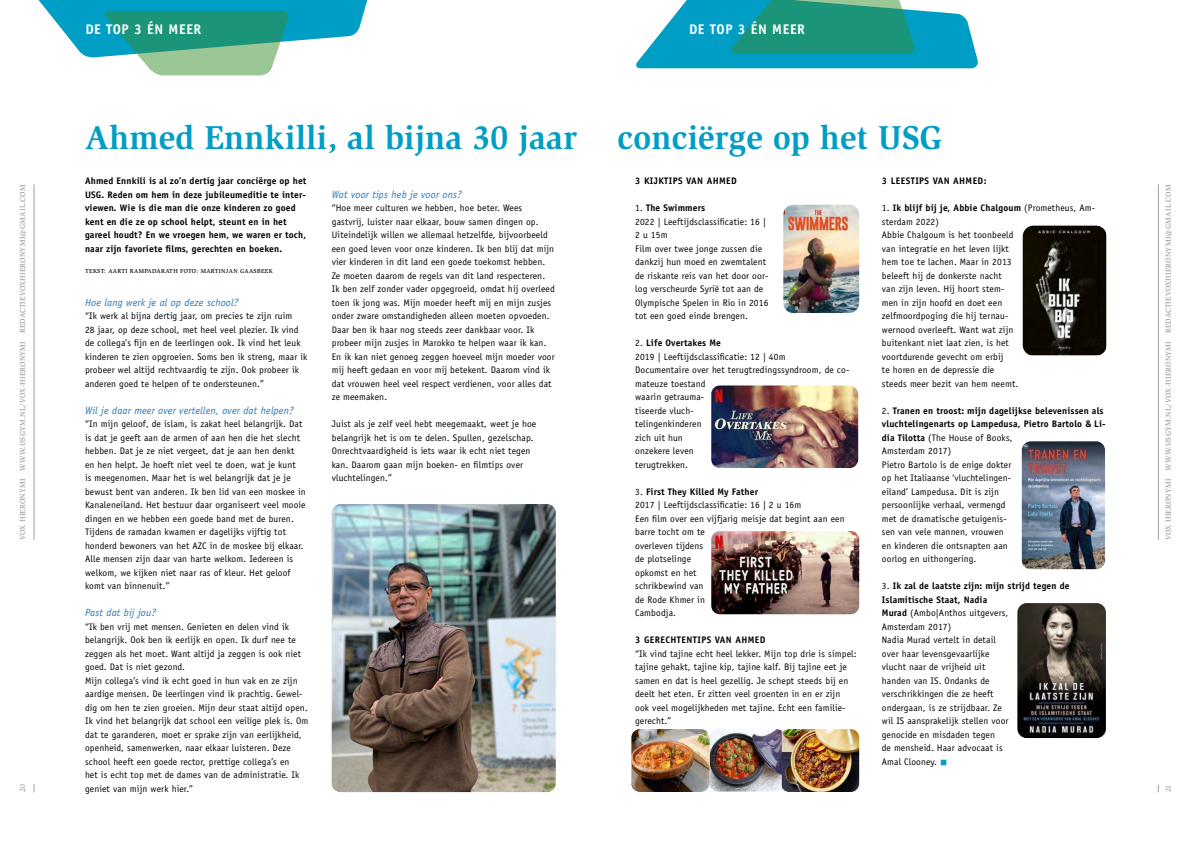
<style>
.page{position:relative;width:1191px;height:842px;background:#fff}
.page>*{position:absolute;margin:0;border:0;box-sizing:border-box;transform-origin:0 0}
.t1{font:700 34px "Slimbach Std";letter-spacing:.005em;color:#009dc5}
.t2{font:700 14px "Officina Sans Std";letter-spacing:.04em;color:#fff}
.t3{font:italic 10.5px "Officina Sans Std";letter-spacing:.015em;color:#2778bd}
.t4{font:9.5px/13.5px "Officina Sans Std";letter-spacing:.015em;color:#000}
.t5{font:700 9.5px/13.5px "Officina Sans Std";letter-spacing:.015em;color:#000}
.t6{font:700 9.5px "Officina Sans Std";letter-spacing:.04em;color:#000}
.t7{font:500 7.5px "Slimbach Std";letter-spacing:.035em;color:#9e9e9f}
.t8{font:500 6px "Slimbach Std";letter-spacing:.06em;color:#000}
.s1{font-weight:700}
.s2{color:#009dc5}
</style>
<div class="page">
<svg style="left:636px;top:0;width:342px;height:68px;background:#2ca7b1"></svg>
<svg style="left:38px;top:0;width:330px;height:75px"></svg>
<img style="left:332px;top:504px;width:224px;height:288px">
<img style="left:783px;top:205px;width:76px;height:108px">
<img style="left:711px;top:385px;width:147px;height:83px">
<img style="left:711px;top:531px;width:148px;height:83px">
<img style="left:631px;top:729px;width:228px;height:63px">
<img style="left:1022px;top:226px;width:84px;height:130px">
<img style="left:1021px;top:441px;width:84px;height:128px">
<img style="left:1017px;top:603px;width:89px;height:135px">
<hr style="left:1158px;top:184px;width:1px;height:356px;background:#9e9e9f">
<hr style="left:34px;top:184px;width:1px;height:356px;background:#9e9e9f">
<h2 class="t2" style="left:85px;top:21px;width:117px">DE TOP 3 ÉN MEER</h2>
<h2 class="t2" style="left:689px;top:21px;width:117px">DE TOP 3 ÉN MEER</h2>
<h1 class="t1" style="left:85px;top:117px;width:859px">Ahmed Ennkilli, al bijna 30 jaar conciërge op het USG</h1>
<p class="t5" style="left:85px;top:174px;width:223px">Ahmed Ennkili is al zo’n dertig jaar conciërge op het USG. Reden om hem in deze jubileumeditie te inter&shy;viewen. Wie is die man die onze kinderen zo goed kent en die ze op school helpt, steunt en in het gareel houdt? En we vroegen hem, we waren er toch, naar zijn favoriete films, gerechten en boeken.</p>
<p class="t8" style="left:85px;top:267px;width:189px">TEKST: AARTI RAMPADARATH FOTO: MARTINJAN GAASBEEK</p>
<p class="t3" style="left:85px;top:296px;width:155px">Hoe lang werk je al op deze school?</p>
<p class="t4" style="left:85px;top:309px;width:224px">“Ik werk al bijna dertig jaar, om precies te zijn ruim<br>28 jaar, op deze school, met heel veel plezier. Ik vind de collega’s fijn en de leerlingen ook. Ik vind het leuk kinderen te zien opgroeien. Soms ben ik streng, maar ik probeer wel altijd rechtvaardig te zijn. Ook probeer ik anderen goed te helpen of te ondersteunen.”</p>
<p class="t3" style="left:85px;top:404px;width:210px">Wil je daar meer over vertellen, over dat helpen?</p>
<p class="t4" style="left:85px;top:417px;width:222px">“In mijn geloof, de islam, is zakat heel belangrijk. Dat is dat je geeft aan de armen of aan hen die het slecht hebben. Dat je ze niet vergeet, dat je aan hen denkt en hen helpt. Je hoeft niet veel te doen, wat je kunt<br>is meegenomen. Maar het is wel belangrijk dat je je bewust bent van anderen. Ik ben lid van een moskee in Kanaleneiland. Het bestuur daar organiseert veel mooie dingen en we hebben een goede band met de buren.<br>Tijdens de ramadan kwamen er dagelijks vijftig tot honderd bewoners van het AZC in de moskee bij elkaar.<br>Alle mensen zijn daar van harte welkom. Iedereen is welkom, we kijken niet naar ras of kleur. Het geloof komt van binnenuit.”</p>
<p class="t3" style="left:85px;top:607px;width:73px">Past dat bij jou?</p>
<p class="t4" style="left:85px;top:620px;width:225px">“Ik ben vrij met mensen. Genieten en delen vind ik belangrijk. Ook ben ik eerlijk en open. Ik durf nee te zeggen als het moet. Want altijd ja zeggen is ook niet goed. Dat is niet gezond.<br>Mijn collega’s vind ik echt goed in hun vak en ze zijn aardige mensen. De leerlingen vind ik prachtig. Gewel&shy;dig om hen te zien groeien. Mijn deur staat altijd open.<br>Ik vind het belangrijk dat school een veilige plek is. Om dat te garanderen, moet er sprake zijn van eerlijkheid, openheid, samenwerken, naar elkaar luisteren. Deze school heeft een goede rector, prettige collega’s en<br>het is echt top met de dames van de administratie. Ik geniet van mijn werk hier.”</p>
<p class="t6" style="left:882px;top:175px;width:106px">3 LEESTIPS VAN AHMED:</p>
<p class="t4" style="left:882px;top:201px;width:215px">1. <span class="s1">Ik blijf bij je, Abbie Chalgoum</span> (Prometheus, Am&shy;sterdam 2022)<br>Abbie Chalgoum is het toonbeeld<br>van integratie en het leven lijkt<br>hem toe te lachen. Maar in 2013<br>beleeft hij de donkerste nacht<br>van zijn leven. Hij hoort stem-<br>men in zijn hoofd en doet een<br>zelfmoordpoging die hij ternau-<br>wernood overleeft. Want wat zijn<br>buitenkant niet laat zien, is het<br>voortdurende gevecht om erbij<br>te horen en de depressie die<br>steeds meer bezit van hem neemt.</p>
<p class="t4" style="left:882px;top:404px;width:225px">2. <span class="s1">Tranen en troost: mijn dagelijkse belevenissen als vluchtelingenarts op Lampedusa, Pietro Bartolo &amp; Li&shy;dia Tilotta</span> (The House of Books,<br>Amsterdam 2017)<br>Pietro Bartolo is de enige dokter<br>op het Italiaanse ‘vluchtelingen-<br>eiland’ Lampedusa. Dit is zijn<br>persoonlijke verhaal, vermengd<br>met de dramatische getuigenis-<br>sen van vele mannen, vrouwen<br>en kinderen die ontsnapten aan<br>oorlog en uithongering.</p>
<p class="t4" style="left:882px;top:579px;width:189px">3. <span class="s1">Ik zal de laatste zijn: mijn strijd tegen de<br>Islamitische Staat, Nadia<br>Murad</span> (Ambo|Anthos uitgevers,<br>Amsterdam 2017)<br>Nadia Murad vertelt in detail<br>over haar levensgevaarlijke<br>vlucht naar de vrijheid uit<br>handen van IS. Ondanks de<br>verschrikkingen die ze heeft<br>ondergaan, is ze strijdbaar. Ze<br>wil IS aansprakelijk stellen voor<br>genocide en misdaden tegen<br>de mensheid. Haar advocaat is<br>Amal Clooney. <span class="s2">■</span></p>
<p class="t6" style="left:635px;top:175px;width:103px">3 KIJKTIPS VAN AHMED</p>
<p class="t4" style="left:635px;top:201px;width:135px">1. <span class="s1">The Swimmers<br></span>2022 | Leeftijdsclassificatie: 16 |<br>2 u 15m<br>Film over twee jonge zussen die dankzij hun moed en zwemtalent de riskante reis van het door oor&shy;log verscheurde Syrië tot aan de<br>Olympische Spelen in Rio in 2016 tot een goed einde brengen.</p>
<p class="t4" style="left:635px;top:336px;width:216px">2. <span class="s1">Life Overtakes Me<br></span>2019 | Leeftijdsclassificatie: 12 | 40m<br>Documentaire over het terugtredingssyndroom, de co&shy;mateuze toestand<br>waarin getrauma-<br>tiseerde vluch-<br>telingenkinderen<br>zich uit hun<br>onzekere leven<br>terugtrekken.</p>
<p class="t4" style="left:635px;top:485px;width:211px">3. <span class="s1">First They Killed My Father<br></span>2017 | Leeftijdsclassificatie: 16 | 2 u 16m<br>Een film over een vijfjarig meisje dat begint aan een barre tocht om te<br>overleven tijdens<br>de plotselinge<br>opkomst en het<br>schrikbewind van<br>de Rode Khmer in<br>Cambodja.</p>
<p class="t6" style="left:635px;top:634px;width:132px">3 GERECHTENTIPS VAN AHMED</p>
<p class="t4" style="left:635px;top:647px;width:223px">“Ik vind tajine echt heel lekker. Mijn top drie is simpel: tajine gehakt, tajine kip, tajine kalf. Bij tajine eet je samen en dat is heel gezellig. Je schept steeds bij en deelt het eten. Er zitten veel groenten in en er zijn ook veel mogelijkheden met tajine. Echt een familie&shy;gerecht.”</p>
<p class="t7" style="left:18px;top:540px;width:357px;rotate:-90deg">VOX HIERONYMI WWW.USGYM.NL/VOX-HIERONYMI REDACTIEVOXHIERONYMI@GMAIL.COM</p>
<p class="t7" style="left:1163px;top:540px;width:357px;rotate:-90deg">VOX HIERONYMI WWW.USGYM.NL/VOX-HIERONYMI REDACTIEVOXHIERONYMI@GMAIL.COM</p>
<p class="t3" style="left:332px;top:188px;width:132px">Wat voor tips heb je voor ons?</p>
<p class="t4" style="left:332px;top:201px;width:225px">“Hoe meer culturen we hebben, hoe beter. Wees gastvrij, luister naar elkaar, bouw samen dingen op.<br>Uiteindelijk willen we allemaal hetzelfde, bijvoorbeeld een goed leven voor onze kinderen. Ik ben blij dat mijn vier kinderen in dit land een goede toekomst hebben.<br>Ze moeten daarom de regels van dit land respecteren.<br>Ik ben zelf zonder vader opgegroeid, omdat hij overleed toen ik jong was. Mijn moeder heeft mij en mijn zusjes onder zware omstandigheden alleen moeten opvoeden.<br>Daar ben ik haar nog steeds zeer dankbaar voor. Ik probeer mijn zusjes in Marokko te helpen waar ik kan.<br>En ik kan niet genoeg zeggen hoeveel mijn moeder voor mij heeft gedaan en voor mij betekent. Daarom vind ik dat vrouwen heel veel respect verdienen, voor alles dat ze meemaken.</p>
<p class="t4" style="left:332px;top:417px;width:206px">Juist als je zelf veel hebt meegemaakt, weet je hoe belangrijk het is om te delen. Spullen, gezelschap.<br>Onrechtvaardigheid is iets waar ik echt niet tegen kan. Daarom gaan mijn boeken- en filmtips over vluchtelingen.”</p>
<p class="t7" style="left:18px;top:792px;width:10px;rotate:-90deg">20</p>
<p class="t7" style="left:1163px;top:792px;width:9px;rotate:-90deg">21</p>
</div>
